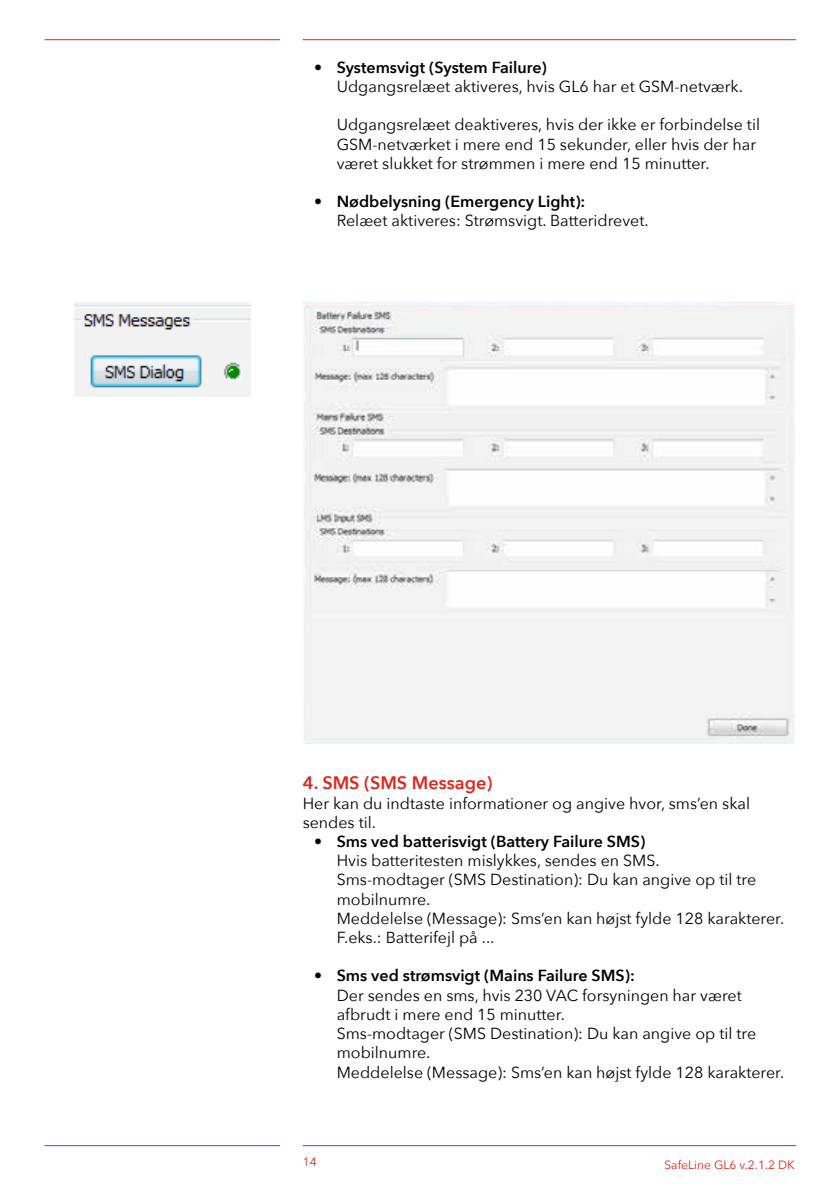
<style>
.page{position:relative;width:840px;height:1191px;background:#fff}
.page>*{position:absolute;margin:0;border:0;box-sizing:border-box;transform-origin:0 0}
.t1{font:600 18px "Avenir Next";color:#e1251b}
.t2{font:16px/19.2px "Avenir Next";color:#000}
.t3{font:12px "Avenir Next";color:#e1251b}
.s1{font-weight:600}
</style>
<div class="page">
<hr style="left:302px;top:1145px;width:493px;height:1px;background:#e1251b">
<hr style="left:44px;top:1145px;width:236px;height:1px;background:#e1251b">
<hr style="left:302px;top:39px;width:493px;height:1px;background:#e1251b">
<hr style="left:44px;top:39px;width:236px;height:1px;background:#e1251b">
<img style="left:303px;top:302px;width:491px;height:441px">
<img style="left:75px;top:302px;width:175px;height:95px">
<p class="t2" style="left:336px;top:57px;width:407px;text-indent:-23px">• <span class="s1">Systemsvigt (System Failure)<br></span>Udgangsrelæet aktiveres, hvis GL6 har et GSM-netværk.</p>
<p class="t2" style="left:336px;top:114px;width:424px">Udgangsrelæet deaktiveres, hvis der ikke er forbindelse til<br>GSM-netværket i mere end 15 sekunder, eller hvis der har været slukket for strømmen i mere end 15 minutter.</p>
<p class="t2" style="left:336px;top:191px;width:313px;text-indent:-23px">• <span class="s1">Nødbelysning (Emergency Light):<br></span>Relæet aktiveres: Strømsvigt. Batteridrevet.</p>
<p class="t1" style="left:302px;top:767px;width:191px">4. SMS (SMS Message)</p>
<p class="t2" style="left:302px;top:792px;width:448px">Her kan du indtaste informationer og angive hvor, sms’en skal sendes til.</p>
<p class="t2" style="left:336px;top:831px;width:449px;text-indent:-23px">• <span class="s1">Sms ved batterisvigt (Battery Failure SMS)<br></span>Hvis batteritesten mislykkes, sendes en SMS.<br>Sms-modtager (SMS Destination): Du kan angive op til tre mobilnumre.<br>Meddelelse (Message): Sms’en kan højst fylde 128 karakterer.<br>F.eks.: Batterifejl på ...</p>
<p class="t2" style="left:336px;top:965px;width:449px;text-indent:-23px">• <span class="s1">Sms ved strømsvigt (Mains Failure SMS):<br></span>Der sendes en sms, hvis 230 VAC forsyningen har været afbrudt i mere end 15 minutter.<br>Sms-modtager (SMS Destination): Du kan angive op til tre mobilnumre.<br>Meddelelse (Message): Sms’en kan højst fylde 128 karakterer.</p>
<p class="t3" style="left:302px;top:1151px;width:15px">14</p>
<p class="t3" style="left:664px;top:1154px;width:132px">SafeLine GL6 v.2.1.2 DK</p>
</div>
